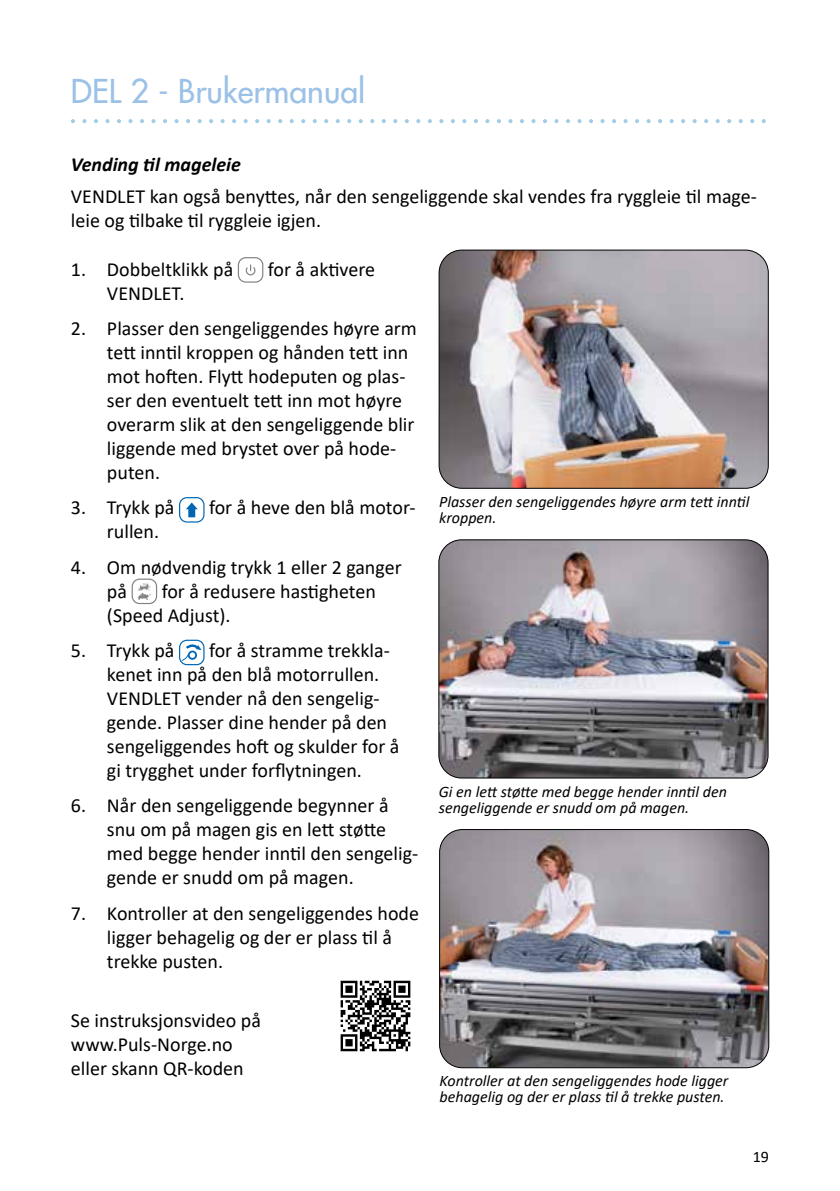
<style>
.page{position:relative;width:840px;height:1191px;background:#fff}
.page>*{position:absolute;margin:0;border:0;box-sizing:border-box;transform-origin:0 0}
.t1{font:32px "Futura";color:#9bc1e7}
.t2{font:20px/24px "Calibri";color:#000}
.t3{font:italic 700 20px "Calibri";color:#000}
.t4{font:italic 16px/16px "Calibri";color:#000}
.t5{font:16px "Calibri";color:#000}
</style>
<div class="page">
<svg style="left:71px;top:119px;width:4px;height:4px"></svg>
<svg style="left:82px;top:119px;width:4px;height:4px"></svg>
<svg style="left:94px;top:119px;width:4px;height:4px"></svg>
<svg style="left:105px;top:119px;width:4px;height:4px"></svg>
<svg style="left:117px;top:119px;width:4px;height:4px"></svg>
<svg style="left:128px;top:119px;width:4px;height:4px"></svg>
<svg style="left:140px;top:119px;width:4px;height:4px"></svg>
<svg style="left:151px;top:119px;width:4px;height:4px"></svg>
<svg style="left:163px;top:119px;width:4px;height:4px"></svg>
<svg style="left:174px;top:119px;width:4px;height:4px"></svg>
<svg style="left:186px;top:119px;width:4px;height:4px"></svg>
<svg style="left:197px;top:119px;width:4px;height:4px"></svg>
<svg style="left:209px;top:119px;width:4px;height:4px"></svg>
<svg style="left:220px;top:119px;width:4px;height:4px"></svg>
<svg style="left:232px;top:119px;width:4px;height:4px"></svg>
<svg style="left:243px;top:119px;width:4px;height:4px"></svg>
<svg style="left:255px;top:119px;width:4px;height:4px"></svg>
<svg style="left:266px;top:119px;width:4px;height:4px"></svg>
<svg style="left:278px;top:119px;width:4px;height:4px"></svg>
<svg style="left:289px;top:119px;width:4px;height:4px"></svg>
<svg style="left:301px;top:119px;width:4px;height:4px"></svg>
<svg style="left:312px;top:119px;width:4px;height:4px"></svg>
<svg style="left:324px;top:119px;width:4px;height:4px"></svg>
<svg style="left:335px;top:119px;width:4px;height:4px"></svg>
<svg style="left:347px;top:119px;width:4px;height:4px"></svg>
<svg style="left:358px;top:119px;width:4px;height:4px"></svg>
<svg style="left:370px;top:119px;width:4px;height:4px"></svg>
<svg style="left:381px;top:119px;width:4px;height:4px"></svg>
<svg style="left:393px;top:119px;width:4px;height:4px"></svg>
<svg style="left:404px;top:119px;width:4px;height:4px"></svg>
<svg style="left:416px;top:119px;width:4px;height:4px"></svg>
<svg style="left:428px;top:119px;width:3px;height:4px"></svg>
<svg style="left:439px;top:119px;width:4px;height:4px"></svg>
<svg style="left:451px;top:119px;width:3px;height:4px"></svg>
<svg style="left:462px;top:119px;width:4px;height:4px"></svg>
<svg style="left:474px;top:119px;width:3px;height:4px"></svg>
<svg style="left:485px;top:119px;width:4px;height:4px"></svg>
<svg style="left:497px;top:119px;width:3px;height:4px"></svg>
<svg style="left:508px;top:119px;width:4px;height:4px"></svg>
<svg style="left:520px;top:119px;width:3px;height:4px"></svg>
<svg style="left:531px;top:119px;width:4px;height:4px"></svg>
<svg style="left:543px;top:119px;width:3px;height:4px"></svg>
<svg style="left:554px;top:119px;width:4px;height:4px"></svg>
<svg style="left:566px;top:119px;width:3px;height:4px"></svg>
<svg style="left:577px;top:119px;width:4px;height:4px"></svg>
<svg style="left:589px;top:119px;width:3px;height:4px"></svg>
<svg style="left:600px;top:119px;width:4px;height:4px"></svg>
<svg style="left:612px;top:119px;width:3px;height:4px"></svg>
<svg style="left:623px;top:119px;width:4px;height:4px"></svg>
<svg style="left:635px;top:119px;width:3px;height:4px"></svg>
<svg style="left:646px;top:119px;width:4px;height:4px"></svg>
<svg style="left:658px;top:119px;width:3px;height:4px"></svg>
<svg style="left:669px;top:119px;width:4px;height:4px"></svg>
<svg style="left:692px;top:119px;width:4px;height:4px"></svg>
<svg style="left:715px;top:119px;width:4px;height:4px"></svg>
<svg style="left:738px;top:119px;width:4px;height:4px"></svg>
<svg style="left:761px;top:119px;width:4px;height:4px"></svg>
<div style="left:238px;top:257px;width:25px;height:26px;border:1px solid #808285;border-radius:7px"></div>
<svg style="left:245px;top:265px;width:11px;height:11px"></svg>
<div style="left:179px;top:497px;width:25px;height:25px;border:1px solid #0066b3;border-radius:7px"></div>
<svg style="left:186px;top:502px;width:11px;height:15px"></svg>
<div style="left:131px;top:578px;width:26px;height:26px;border:1px solid #808285;border-radius:7px"></div>
<svg style="left:138px;top:583px;width:13px;height:17px"></svg>
<div style="left:179px;top:639px;width:25px;height:26px;border:1px solid #0066b3;border-radius:7px"></div>
<svg style="left:181px;top:643px;width:20px;height:18px"></svg>
<img style="left:440px;top:250px;width:327px;height:238px">
<div style="left:438px;top:250px;width:330px;height:238px;border:1px solid #000;border-radius:23px"></div>
<img style="left:439px;top:829px;width:329px;height:238px">
<div style="left:439px;top:829px;width:329px;height:239px;border:1px solid #000;border-radius:23px"></div>
<img style="left:439px;top:540px;width:328px;height:238px">
<div style="left:438px;top:539px;width:329px;height:239px;border:1px solid #000;border-radius:23px"></div>
<img style="left:340px;top:980px;width:71px;height:72px">
<h1 class="t1" style="left:71px;top:70px;width:296px">DEL 2 - Brukermanual</h1>
<p class="t3" style="left:71px;top:150px;width:171px">Vending til mageleie</p>
<p class="t2" style="left:71px;top:184px;width:687px">VENDLET kan også benyttes, når den sengeliggende skal vendes fra ryggleie til mage&shy;leie og tilbake til ryggleie igjen.</p>
<p class="t2" style="left:71px;top:256px;width:164px">1. Dobbeltklikk på</p>
<p class="t2" style="left:268px;top:256px;width:109px">for å aktivere</p>
<p class="t2" style="left:107px;top:280px;width:79px">VENDLET.</p>
<p class="t2" style="left:107px;top:316px;width:311px;text-indent:-36px">2. Plasser den sengeliggendes høyre arm tett inntil kroppen og hånden tett inn mot hoften. Flytt hodeputen og plas&shy;ser den eventuelt tett inn mot høyre overarm slik at den sengeliggende blir liggende med brystet over på hode&shy;puten.</p>
<p class="t2" style="left:71px;top:495px;width:105px">3. Trykk på</p>
<p class="t2" style="left:209px;top:495px;width:208px">for å heve den blå motor-</p>
<p class="t2" style="left:107px;top:519px;width:54px">rullen.</p>
<p class="t2" style="left:107px;top:554px;width:296px;text-indent:-36px">4. Om nødvendig trykk 1 eller 2 ganger på</p>
<p class="t4" style="left:439px;top:493px;width:311px">Plasser den sengeliggendes høyre arm tett inntil kroppen.</p>
<p class="t2" style="left:107px;top:578px;width:270px;text-indent:55px">for å redusere hastigheten (Speed Adjust).</p>
<p class="t2" style="left:71px;top:638px;width:105px">5. Trykk på</p>
<p class="t2" style="left:107px;top:638px;width:294px;text-indent:102px">for å stramme trekkla&shy;kenet inn på den blå motorrullen.<br>VENDLET vender nå den sengelig&shy;gende. Plasser dine hender på den sengeliggendes hoft og skulder for å gi trygghet under forflytningen.</p>
<p class="t2" style="left:107px;top:793px;width:313px;text-indent:-36px">6. Når den sengeliggende begynner å snu om på magen gis en lett støtte med begge hender inntil den sengelig&shy;gende er snudd om på magen.</p>
<p class="t2" style="left:107px;top:900px;width:313px;text-indent:-36px">7. Kontroller at den sengeliggendes hode ligger behagelig og der er plass til å trekke pusten.</p>
<p class="t4" style="left:438px;top:782px;width:289px">Gi en lett støtte med begge hender inntil den sengeliggende er snudd om på magen.</p>
<p class="t2" style="left:71px;top:1008px;width:191px">Se instruksjonsvideo på www.Puls-Norge.no eller skann QR-koden</p>
<p class="t4" style="left:439px;top:1072px;width:290px">Kontroller at den sengeliggendes hode ligger behagelig og der er plass til å trekke pusten.</p>
<p class="t5" style="left:752px;top:1145px;width:18px">19</p>
</div>
